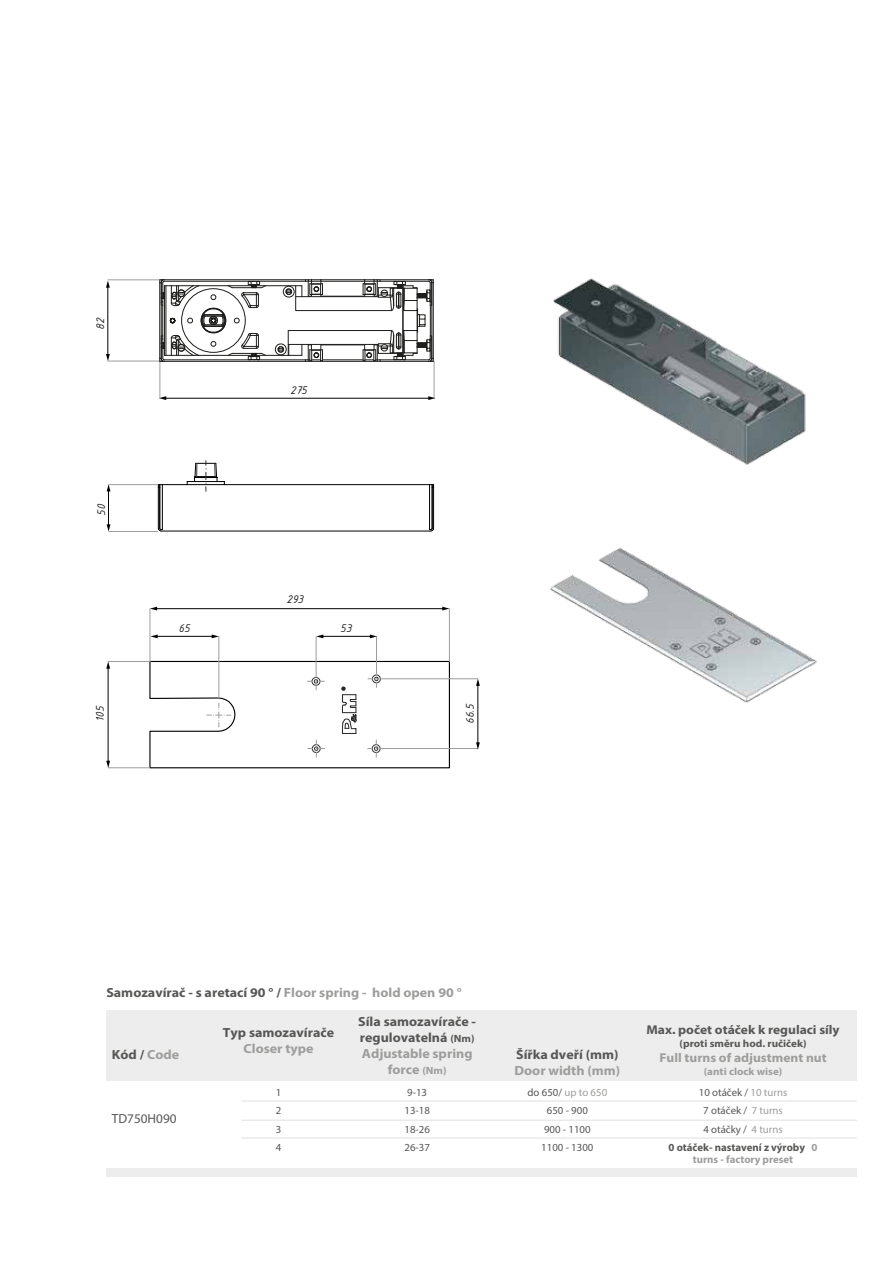
<style>
.page{position:relative;width:893px;height:1263px;background:#fff}
.page>*{position:absolute;margin:0;border:0;box-sizing:border-box;transform-origin:0 0}
.t1{font:700 13.2px/15.9px "Myriad Pro";color:#575756;text-align:center;scale:1.06 1}
.t2{font:700 13.2px "Myriad Pro";color:#9d9d9c;scale:1.06 1}
.t3{font:13.2px "Myriad Pro";color:#575756}
.t4{font:700 12.75px "Myriad Pro";color:#575756;scale:1.06 1}
.t5{font:700 12.75px "Myriad Pro";color:#9d9d9c;scale:1.06 1}
.t6{font:12px "ISOCPEUR Italic";color:#1e1e1c}
.t7{font:10.8px/18.1px "Myriad Pro";color:#575756}
.t8{font:700 10.8px "Myriad Pro";color:#9d9d9c}
.t9{font:700 10.5px "Myriad Pro";color:#575756;scale:1.06 1}
.t10{font:700 10.5px "Myriad Pro";color:#9d9d9c;scale:1.06 1}
.s1{color:#9d9d9c}
.s2{font-size:10.5px}
.s3{font-size:10.5px;color:#9d9d9c}
.s4{font-weight:700}
.s5{font-weight:700;color:#9d9d9c}
</style>
<div class="page">
<hr style="left:108px;top:361px;width:51px;height:1px;background:#9e9d9c">
<hr style="left:160px;top:361px;width:1px;height:37px;background:#9e9d9c">
<hr style="left:165px;top:398px;width:265px;height:1px;background:#000101">
<svg style="left:159px;top:396px;width:7px;height:4px"></svg>
<hr style="left:108px;top:286px;width:1px;height:69px;background:#000101">
<svg style="left:106px;top:281px;width:4px;height:7px"></svg>
<svg style="left:106px;top:354px;width:4px;height:7px"></svg>
<hr style="left:161px;top:531px;width:270px;height:1px;background:#000101">
<hr style="left:158px;top:487px;width:1px;height:41px;background:#000101">
<hr style="left:162px;top:485px;width:1px;height:45px;background:#000101">
<hr style="left:159px;top:487px;width:1px;height:41px;background:#000101">
<svg style="left:157px;top:527px;width:5px;height:5px"></svg>
<svg style="left:157px;top:461px;width:260px;height:30px"></svg>
<div style="left:106px;top:1011px;width:751px;height:70px;background:#eeeded"></div>
<hr style="left:241px;top:1100px;width:616px;height:1px;background:#e3e3e3">
<div style="left:106px;top:1168px;width:751px;height:9px;background:#eeeded"></div>
<hr style="left:241px;top:1137px;width:616px;height:1px;background:#e3e3e3">
<hr style="left:241px;top:1119px;width:616px;height:2px;background:#e3e3e3">
<hr style="left:109px;top:531px;width:49px;height:1px;background:#9e9d9c">
<hr style="left:109px;top:484px;width:49px;height:1px;background:#9e9d9c">
<hr style="left:108px;top:490px;width:1px;height:36px;background:#000101">
<svg style="left:107px;top:484px;width:3px;height:7px"></svg>
<svg style="left:107px;top:524px;width:3px;height:7px"></svg>
<svg style="left:159px;top:279px;width:258px;height:83px"></svg>
<hr style="left:108px;top:280px;width:51px;height:1px;background:#9e9d9c">
<hr style="left:150px;top:609px;width:1px;height:52px;background:#9e9d9c">
<hr style="left:156px;top:608px;width:288px;height:1px;background:#000101">
<svg style="left:150px;top:607px;width:7px;height:3px"></svg>
<hr style="left:108px;top:767px;width:42px;height:1px;background:#9e9d9c">
<hr style="left:108px;top:661px;width:42px;height:1px;background:#9e9d9c">
<hr style="left:108px;top:667px;width:1px;height:95px;background:#000101">
<svg style="left:106px;top:661px;width:4px;height:8px"></svg>
<svg style="left:106px;top:761px;width:4px;height:7px"></svg>
<hr style="left:219px;top:636px;width:1px;height:62px;background:#9e9d9c">
<hr style="left:156px;top:636px;width:57px;height:1px;background:#000101">
<svg style="left:212px;top:634px;width:7px;height:4px"></svg>
<svg style="left:150px;top:634px;width:8px;height:4px"></svg>
<hr style="left:376px;top:636px;width:1px;height:39px;background:#9e9d9c">
<hr style="left:316px;top:636px;width:1px;height:42px;background:#9e9d9c">
<hr style="left:380px;top:748px;width:98px;height:1px;background:#9e9d9c">
<svg style="left:149px;top:660px;width:301px;height:109px"></svg>
<hr style="left:322px;top:636px;width:49px;height:1px;background:#000101">
<svg style="left:370px;top:634px;width:7px;height:4px"></svg>
<svg style="left:316px;top:634px;width:7px;height:4px"></svg>
<hr style="left:478px;top:684px;width:1px;height:60px;background:#000101">
<svg style="left:476px;top:742px;width:4px;height:7px"></svg>
<img style="left:417px;top:278px;width:400px;height:449px">
<p class="t6" style="left:92px;top:330px;width:14px;rotate:-90deg">82</p>
<p class="t6" style="left:93px;top:516px;width:13px;rotate:-90deg">50</p>
<p class="t6" style="left:92px;top:722px;width:17px;rotate:-90deg">105</p>
<p class="t6" style="left:290px;top:382px;width:18px">275</p>
<p class="t6" style="left:286px;top:592px;width:18px">293</p>
<p class="t6" style="left:179px;top:621px;width:13px">65</p>
<p class="t6" style="left:340px;top:621px;width:13px">53</p>
<p class="t6" style="left:462px;top:724px;width:21px;rotate:-90deg">66.5</p>
<p class="t1" style="left:106px;top:984px;width:337px">Samozavírač - s aretací 90 ° / <span class="s1">Floor spring - hold open 90 °</span></p>
<p class="t1" style="left:112px;top:1046px;width:65px">Kód / <span class="s1">Code</span></p>
<p class="t3" style="left:112px;top:1111px;width:66px">TD750H090</p>
<p class="t1" style="left:223px;top:1024px;width:106px">Typ samozavírače</p>
<p class="t2" style="left:243px;top:1040px;width:68px">Closer type</p>
<p class="t7" style="left:276px;top:1083px;width:7px">1<br>2</p>
<p class="t1" style="left:358px;top:1013px;width:113px">Síla samozavírače - regulovatelná <span class="s2">(Nm)<br></span><span class="s1">Adjustable spring force</span> <span class="s3">(Nm)</span></p>
<p class="t7" style="left:404px;top:1083px;width:27px">9-13<br>13-18</p>
<p class="t7" style="left:276px;top:1120px;width:7px">3<br>4</p>
<p class="t7" style="left:404px;top:1120px;width:27px">18-26<br>26-37</p>
<p class="t1" style="left:516px;top:1046px;width:98px">Šířka dveří (mm)</p>
<p class="t2" style="left:514px;top:1062px;width:101px">Door width (mm)</p>
<p class="t7" style="left:527px;top:1083px;width:81px;text-align:center">do 650/ <span class="s1">up to 650<br></span>650 - 900<br>900 - 1100<br>1100 - 1300</p>
<p class="t4" style="left:646px;top:1021px;width:184px">Max. počet otáček k regulaci síly</p>
<p class="t9" style="left:680px;top:1036px;width:121px">(proti směru hod. ručiček)</p>
<p class="t5" style="left:659px;top:1049px;width:159px">Full turns of adjustment nut</p>
<p class="t10" style="left:704px;top:1064px;width:76px">(anti clock wise)</p>
<p class="t7" style="left:668px;top:1083px;width:151px;text-align:center">10 otáček / <span class="s1">10 turns<br></span>7 otáček / <span class="s1">7 turns<br></span>4 otáčky / <span class="s1">4 turns<br></span><span class="s4">0 otáček- nastavení z výroby</span> <span class="s5">0</span></p>
<p class="t8" style="left:693px;top:1152px;width:102px">turns - factory preset</p>
</div>
